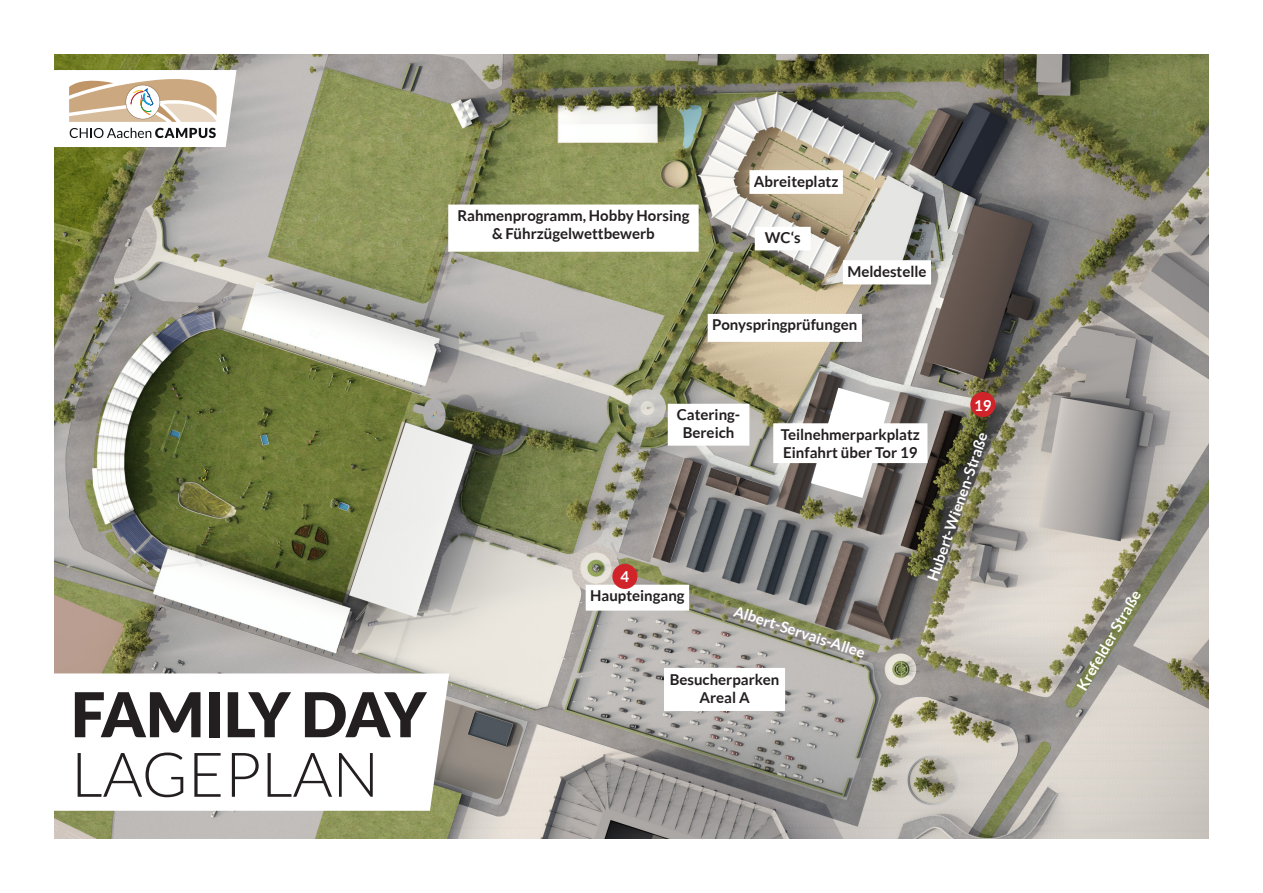
<style>
.page{position:relative;width:1263px;height:893px;background:#fff}
.page>*{position:absolute;margin:0;border:0;box-sizing:border-box;transform-origin:0 0}
.t1{font:900 61.8px/59.6px "Lato";letter-spacing:-.03em;color:#231f20}
.t2{font:700 15px/18px "Lato";color:#231f20;text-align:center}
.t3{font:700 15px "Lato";color:#fff}
.s1{font-weight:300}
</style>
<div class="page">
<img style="left:54px;top:54px;width:1155px;height:785px">
<svg style="left:811px;top:388px;width:79px;height:110px"></svg>
<div style="left:775px;top:426px;width:150px;height:35px;background:#fff"></div>
<div style="left:970px;top:392px;width:25px;height:25px;background:#d1232a;border-radius:50%"></div>
<div style="left:666px;top:670px;width:117px;height:39px;background:#fff"></div>
<div style="left:588px;top:587px;width:99px;height:21px;background:#fff"></div>
<div style="left:612px;top:564px;width:25px;height:25px;background:#d1232a;border-radius:50%"></div>
<div style="left:450px;top:207px;width:246px;height:42px;background:#fff"></div>
<div style="left:448px;top:205px;width:251px;height:47px;border:4px solid #fff"></div>
<div style="left:710px;top:316px;width:150px;height:24px;background:#fff"></div>
<div style="left:752px;top:172px;width:89px;height:20px;background:#fff"></div>
<div style="left:749px;top:170px;width:94px;height:24px;border:4px solid #fff"></div>
<div style="left:670px;top:406px;width:77px;height:37px;background:#fff"></div>
<svg style="left:54px;top:673px;width:395px;height:138px"></svg>
<svg style="left:54px;top:70px;width:182px;height:77px"></svg>
<div style="left:845px;top:262px;width:84px;height:20px;background:#fff"></div>
<div style="left:757px;top:229px;width:51px;height:19px;background:#fff"></div>
<p class="t1" style="left:71px;top:683px;width:357px">FAMILY DAY<br><span class="s1">LAGEPLAN</span></p>
<p class="t2" style="left:457px;top:206px;width:234px">Rahmenprogramm, Hobby Horsing &amp; Führzügelwettbewerb</p>
<p class="t2" style="left:754px;top:172px;width:86px">Abreiteplatz</p>
<p class="t2" style="left:765px;top:229px;width:37px">WC‘s</p>
<p class="t2" style="left:847px;top:262px;width:81px">Meldestelle</p>
<p class="t2" style="left:712px;top:316px;width:147px">Ponyspringprüfungen</p>
<p class="t3" style="left:620px;top:568px;width:10px">4</p>
<p class="t2" style="left:677px;top:406px;width:65px">Catering-<br>Bereich</p>
<p class="t3" style="left:974px;top:396px;width:19px">19</p>
<p class="t2" style="left:781px;top:425px;width:141px">Teilnehmerparkplatz</p>
<p class="t2" style="left:783px;top:443px;width:136px">Einfahrt über Tor 19</p>
<p class="t3" style="left:924px;top:578px;width:158px;rotate:-71deg">Hubert-Wienen-Straße</p>
<p class="t2" style="left:590px;top:587px;width:96px">Haupteingang</p>
<p class="t3" style="left:737px;top:602px;width:138px;rotate:18deg">Albert-Servais-Allee</p>
<p class="t2" style="left:670px;top:670px;width:111px">Besucherparken</p>
<p class="t2" style="left:699px;top:688px;width:52px">Areal A</p>
<p class="t3" style="left:1073px;top:685px;width:114px;rotate:-60deg">Krefelder Straße</p>
</div>
